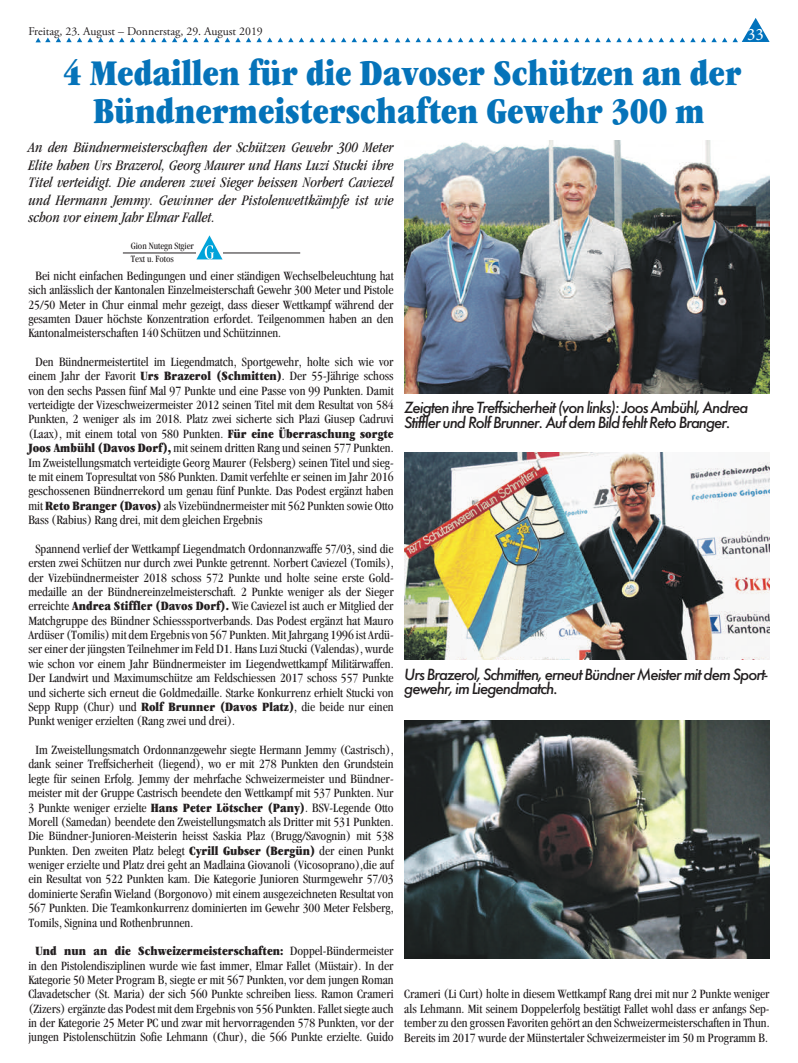
<style>
.page{position:relative;width:798px;height:1063px;background:#fff}
.page>*{position:absolute;margin:0;border:0;box-sizing:border-box;transform-origin:0 0}
.t1{font:ultra-condensed 37.5px/37.5px "Garamond";color:#0573b9;text-align:center}
.t2{font:17.5px "Minion Pro";color:#fff}
.t3{font:italic condensed 15px/17.5px "Garamond";color:#231f20;text-align:justify}
.t4{font:italic 500 15px/15px "Futura";letter-spacing:-.07em;color:#231f20}
.t5{font:condensed 13.12px/14.4px "Garamond";color:#231f20;text-align:justify}
.t6{font:11.88px "Adobe Garamond Pro";color:#231f20}
.t7{font:condensed 10px/12.5px "Garamond";color:#231f20}
.s1{font-stretch:ultra-condensed}
</style>
<div class="page">
<svg style="left:669px;top:38px;width:15px;height:4px"></svg>
<svg style="left:595px;top:38px;width:68px;height:4px"></svg>
<svg style="left:574px;top:38px;width:15px;height:4px"></svg>
<svg style="left:500px;top:38px;width:68px;height:4px"></svg>
<svg style="left:479px;top:38px;width:15px;height:4px"></svg>
<svg style="left:690px;top:18px;width:79px;height:24px"></svg>
<svg style="left:395px;top:38px;width:78px;height:4px"></svg>
<svg style="left:320px;top:38px;width:68px;height:4px"></svg>
<svg style="left:225px;top:38px;width:89px;height:4px"></svg>
<svg style="left:130px;top:38px;width:89px;height:4px"></svg>
<svg style="left:35px;top:38px;width:89px;height:4px"></svg>
<hr style="left:123px;top:253px;width:177px;height:1px;background:#231f20">
<img style="left:196px;top:236px;width:26px;height:23px">
<img style="left:404px;top:141px;width:365px;height:253px">
<img style="left:404px;top:452px;width:365px;height:208px">
<img style="left:404px;top:720px;width:365px;height:239px">
<p class="t6" style="left:28px;top:24px;width:236px">Freitag, 23. August – Donnerstag, 29. August 2019</p>
<h2 class="t2" style="left:746px;top:22px;width:18px">33</h2>
<h1 class="t1" style="left:63px;top:54px;width:679px">4 Medaillen für die Davoser Schützen an der<br>Bündnermeisterschaften Gewehr 300 m</h1>
<p class="t3" style="left:28px;top:139px;width:366px">An den Bündnermeisterschaften der Schützen Gewehr 300 Meter Elite haben Urs Brazerol, Georg Maurer und Hans Luzi Stucki ihre Titel verteidigt. Die anderen zwei Sieger heissen Norbert Caviezel und Hermann Jemmy. Gewinner der Pistolenwettkämpfe ist wie schon vor einem Jahr Elmar Fallet.</p>
<p class="t7" style="left:131px;top:240px;width:65px">Gion Nutegn Stgier<br>Text u. Fotos</p>
<p class="t5" style="left:28px;top:268px;width:366px;text-indent:7px">Bei nicht einfachen Bedingungen und einer ständigen Wechselbeleuchtung hat sich anlässlich der Kantonalen Einzelmeisterschaft Gewehr 300 Meter und Pistole 25/50 Meter in Chur einmal mehr gezeigt, dass dieser Wettkampf während der gesamten Dauer höchste Konzentration erfordet. Teilgenommen haben an den Kantonalmeisterschaften 140 Schützen und Schützinnen.</p>
<p class="t5" style="left:28px;top:355px;width:366px;text-indent:7px">Den Bündnermeistertitel im Liegendmatch, Sportgewehr, holte sich wie vor einem Jahr der Favorit <span class="s1">Urs Brazerol (Schmitten)</span>. Der 55-Jährige schoss von den sechs Passen fünf Mal 97 Punkte und eine Passe von 99 Punkten. Damit verteidigte der Vizeschweizermeister 2012 seinen Titel mit dem Resultat von 584<br>Punkten, 2 weniger als im 2018. Platz zwei sicherte sich Plazi Giusep Cadruvi (Laax), mit einem total von 580 Punkten. <span class="s1">Für eine Überraschung sorgte Joos Ambühl (Davos Dorf),</span> mit seinem dritten Rang und seinen 577 Punkten.<br>Im Zweistellungsmatch verteidigte Georg Maurer (Felsberg) seinen Titel und sieg&shy;te mit einem Topresultat von 586 Punkten. Damit verfehlte er seinen im Jahr 2016 geschossenen Bündnerrekord um genau fünf Punkte. Das Podest ergänzt haben mit <span class="s1">Reto Branger (Davos)</span> als Vizebündnermeister mit 562 Punkten sowie Otto Bass (Rabius) Rang drei, mit dem gleichen Ergebnis</p>
<p class="t5" style="left:28px;top:541px;width:367px;text-indent:7px">Spannend verlief der Wettkampf Liegendmatch Ordonnanzwaffe 57/03, sind die ersten zwei Schützen nur durch zwei Punkte getrennt. Norbert Caviezel (Tomils), der Vizebündnermeister 2018 schoss 572 Punkte und holte seine erste Gold&shy;medaille an der Bündnereinzelmeisterschaft. 2 Punkte weniger als der Sieger erreichte <span class="s1">Andrea Stiffler (Davos Dorf).</span> Wie Caviezel ist auch er Mitglied der Matchgruppe des Bündner Schiesssportverbands. Das Podest ergänzt hat Mauro Ardüser (Tomilis) mit dem Ergebnis von 567 Punkten. Mit Jahrgang 1996 ist Ardü&shy;ser einer der jüngsten Teilnehmer im Feld D1. Hans Luzi Stucki (Valendas), wurde wie schon vor einem Jahr Bündnermeister im Liegendwettkampf Militärwaffen.<br>Der Landwirt und Maximumschütze am Feldschiessen 2017 schoss 557 Punkte und sicherte sich erneut die Goldmedaille. Starke Konkurrenz erhielt Stucki von Sepp Rupp (Chur) und <span class="s1">Rolf Brunner (Davos Platz)</span>, die beide nur einen Punkt weniger erzielten (Rang zwei und drei).</p>
<p class="t5" style="left:28px;top:743px;width:367px;text-indent:7px">Im Zweistellungsmatch Ordonnanzgewehr siegte Hermann Jemmy (Castrisch), dank seiner Treffsicherheit (liegend), wo er mit 278 Punkten den Grundstein legte für seinen Erfolg. Jemmy der mehrfache Schweizermeister und Bündner&shy;meister mit der Gruppe Castrisch beendete den Wettkampf mit 537 Punkten. Nur 3 Punkte weniger erzielte <span class="s1">Hans Peter Lötscher (Pany)</span>. BSV-Legende Otto Morell (Samedan) beendete den Zweistellungsmatch als Dritter mit 531 Punkten.<br>Die Bündner-Junioren-Meisterin heisst Saskia Plaz (Brugg/Savognin) mit 538<br>Punkten. Den zweiten Platz belegt <span class="s1">Cyrill Gubser (Bergün)</span> der einen Punkt weniger erzielte und Platz drei geht an Madlaina Giovanoli (Vicosoprano),die auf ein Resultat von 522 Punkten kam. Die Kategorie Junioren Sturmgewehr 57/03 dominierte Serafin Wieland (Borgonovo) mit einem ausgezeichneten Resultat von 567 Punkten. Die Teamkonkurrenz dominierten im Gewehr 300 Meter Felsberg, Tomils, Signina und Rothenbrunnen.</p>
<p class="t5" style="left:28px;top:944px;width:367px;text-align:center"><span class="s1">Und nun an die Schweizermeisterschaften:</span> Doppel-Bündermeister in den Pistolendisziplinen wurde wie fast immer, Elmar Fallet (Müstair). In der Kategorie 50 Meter Program B, siegte er mit 567 Punkten, vor dem jungen Roman Clavadetscher (St. Maria) der sich 560 Punkte schreiben liess. Ramon Crameri (Zizers) ergänzte das Podest mit dem Ergebnis von 556 Punkten. Fallet siegte auch in der Kategorie 25 Meter PC und zwar mit hervorragenden 578 Punkten, vor der jungen Pistolenschützin Sofie Lehmann (Chur), die 566 Punkte erzielte. Guido</p>
<p class="t4" style="left:404px;top:400px;width:345px">Zeigten ihre Treffsicherheit (von links): Joos Ambühl, Andrea<br>Stiffler und Rolf Brunner. Auf dem Bild fehlt Reto Branger.</p>
<p class="t4" style="left:404px;top:666px;width:365px">Urs Brazerol, Schmitten, erneut Bündner Meister mit dem Sport&shy;gewehr, im Liegendmatch.</p>
<p class="t5" style="left:404px;top:987px;width:366px">Crameri (Li Curt) holte in diesem Wettkampf Rang drei mit nur 2 Punkte weniger als Lehmann. Mit seinem Doppelerfolg bestätigt Fallet wohl dass er anfangs Sep&shy;tember zu den grossen Favoriten gehört an den Schweizermeisterschaften in Thun.<br>Bereits im 2017 wurde der Münstertaler Schweizermeister im 50 m Programm B.</p>
</div>
